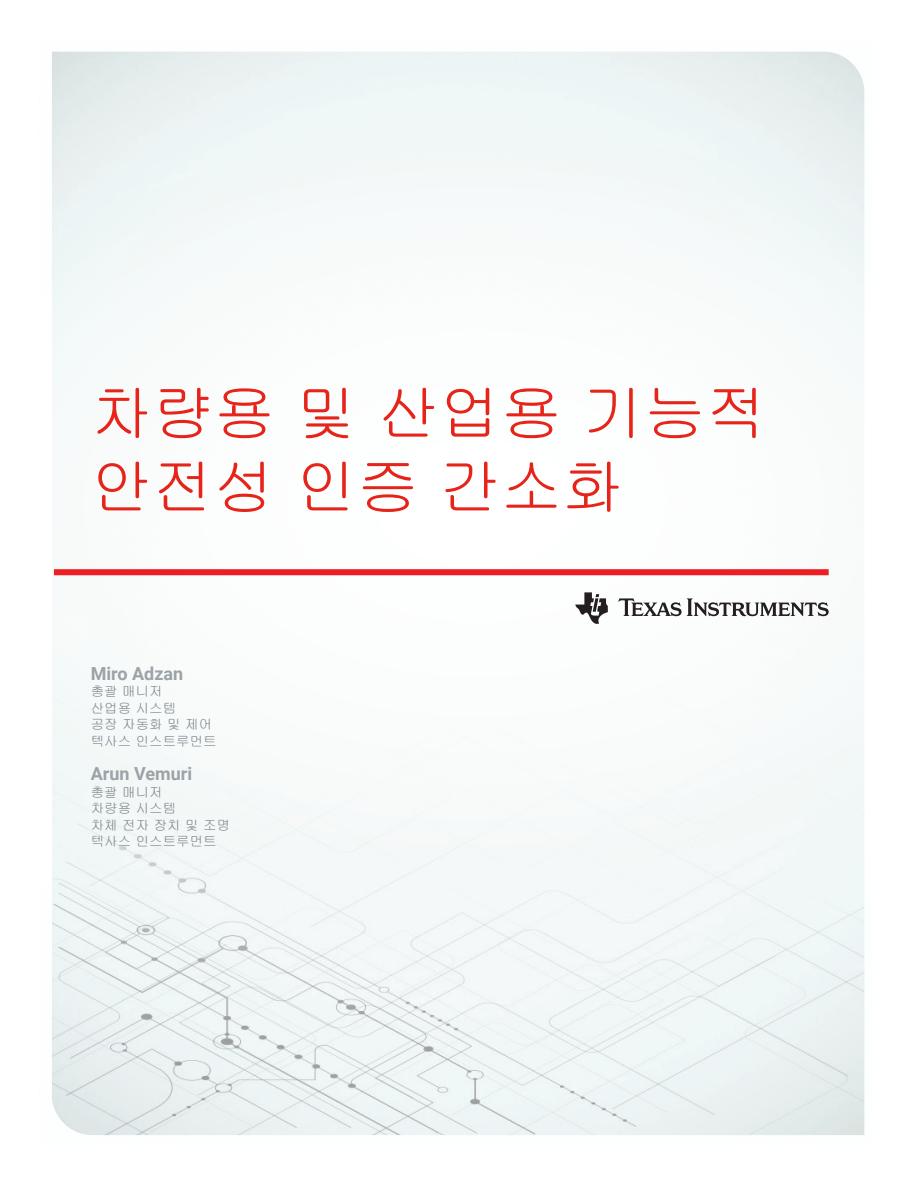
<style>
.page{position:relative;width:918px;height:1188px;background:#fff}
.page>*{position:absolute;margin:0;border:0;box-sizing:border-box;transform-origin:0 0}
.t1{font:61.5px/73.8px "Gulim";color:#e72419}
.t2{font:700 18px "Roboto";color:#9ba3a8}
.t3{font:13.5px/16.5px "Gulim";color:#7c858c}
</style>
<div class="page">
<img style="left:864px;top:93px;width:1px;height:68px">
<img style="left:864px;top:907px;width:1px;height:228px">
<img style="left:52px;top:52px;width:812px;height:1083px">
<img style="left:159px;top:130px;width:653px;height:746px">
<div style="left:52px;top:187px;width:108px;height:633px;background:#f6fafa"></div>
<img style="left:811px;top:193px;width:53px;height:620px">
<svg style="left:575px;top:592px;width:33px;height:32px"></svg>
<svg style="left:618px;top:598px;width:211px;height:18px"></svg>
<div style="left:54px;top:569px;width:775px;height:6px;background:#ee1d23"></div>
<h1 class="t1" style="left:91px;top:376px;width:678px">차량용 및 산업용 기능적 안전성 인증 간소화</h1>
<h2 class="t2" style="left:91px;top:661px;width:94px">Miro Adzan</h2>
<p class="t3" style="left:91px;top:683px;width:127px">총괄 매니저<br>산업용 시스템<br>공장 자동화 및 제어 텍사스 인스트루먼트</p>
<h2 class="t2" style="left:91px;top:761px;width:103px">Arun Vemuri</h2>
<p class="t3" style="left:91px;top:784px;width:141px">총괄 매니저<br>차량용 시스템<br>차체 전자 장치 및 조명 텍사스 인스트루먼트</p>
</div>
